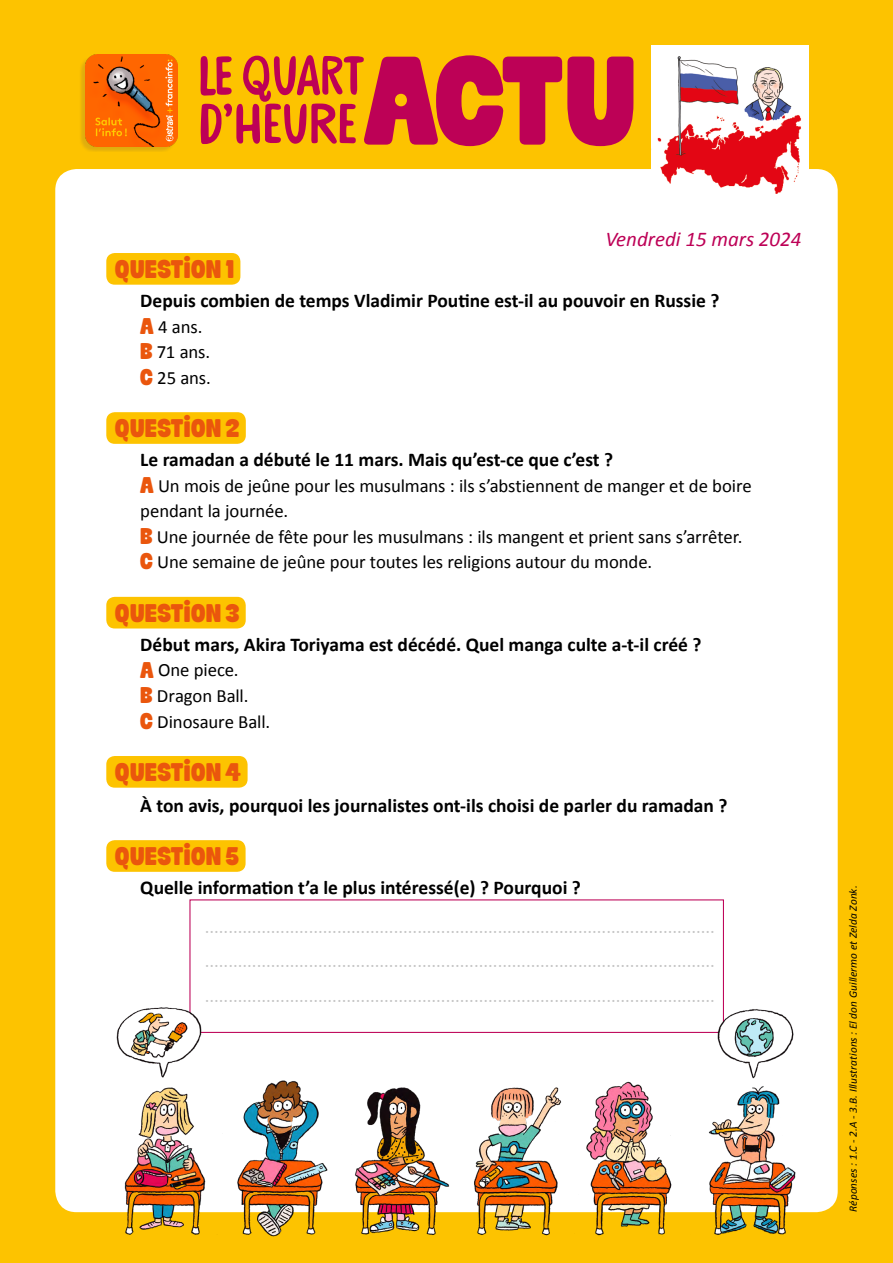
<style>
.page{position:relative;width:893px;height:1263px;background:#fdc300}
.page>*{position:absolute;margin:0;border:0;box-sizing:border-box;transform-origin:0 0}
.t1{font:103.5px "Bangel Black Rounded";color:#bd0156}
.t2{font:21px "Bangel Black Rounded";letter-spacing:.02em;color:#ea560d}
.t3{font:italic 21px "Calibri";color:#bd0156}
.t4{font:700 19.5px "Calibri";color:#000}
.t5{font:18.75px/34.5px "Calibri";color:#c6c6c6;text-align:justify}
.t6{font:18.75px/25.5px "Calibri";letter-spacing:-.01em;color:#000}
.t7{font:italic 11.25px "Calibri";letter-spacing:.01em;color:#000}
.s1{font-family:"Bangel Black Rounded";color:#ea560d}
</style>
<div class="page">
<div style="left:55px;top:169px;width:783px;height:1043px;background:#fff;border-radius:21px"></div>
<div style="left:106px;top:253px;width:134px;height:32px;background:#fdc300;border-radius:9px"></div>
<div style="left:106px;top:412px;width:140px;height:32px;background:#fdc300;border-radius:9px"></div>
<div style="left:106px;top:597px;width:140px;height:31px;background:#fdc300;border-radius:9px"></div>
<div style="left:106px;top:756px;width:142px;height:32px;background:#fdc300;border-radius:9px"></div>
<div style="left:106px;top:840px;width:140px;height:32px;background:#fdc300;border-radius:9px"></div>
<div style="left:79px;top:55px;width:97px;height:97px;background:#876d38;opacity:.25"></div>
<img style="left:85px;top:54px;width:92px;height:92px">
<svg style="left:201px;top:55px;width:163px;height:89px"></svg>
<div style="left:189px;top:899px;width:535px;height:134px;border:1px solid #bd0156"></div>
<img style="left:113px;top:1080px;width:689px;height:157px">
<img style="left:698px;top:992px;width:104px;height:98px">
<img style="left:113px;top:992px;width:101px;height:93px">
<img style="left:652px;top:46px;width:157px;height:148px">
<h1 class="t1" style="left:363px;top:28px;width:274px">ACTU</h1>
<p class="t3" style="left:605px;top:224px;width:198px">Vendredi 15 mars 2024</p>
<p class="t2" style="left:115px;top:255px;width:121px">QUESTION 1</p>
<p class="t4" style="left:140px;top:288px;width:581px">Depuis combien de temps Vladimir Poutine est-il au pouvoir en Russie ?</p>
<p class="t6" style="left:140px;top:314px;width:72px"><span class="s1">A</span> 4 ans.<br><span class="s1">B</span> 71 ans.<br><span class="s1">C</span> 25 ans.</p>
<p class="t2" style="left:115px;top:414px;width:126px">QUESTION 2</p>
<p class="t4" style="left:140px;top:447px;width:474px">Le ramadan a débuté le 11 mars. Mais qu’est-ce que c’est ?</p>
<p class="t6" style="left:140px;top:473px;width:613px"><span class="s1">A</span> Un mois de jeûne pour les musulmans : ils s’abstiennent de manger et de boire pendant la journée.<br><span class="s1">B</span> Une journée de fête pour les musulmans : ils mangent et prient sans s’arrêter.<br><span class="s1">C</span> Une semaine de jeûne pour toutes les religions autour du monde.</p>
<p class="t2" style="left:115px;top:598px;width:126px">QUESTION 3</p>
<p class="t4" style="left:140px;top:632px;width:563px">Début mars, Akira Toriyama est décédé. Quel manga culte a-t-il créé ?</p>
<p class="t6" style="left:140px;top:657px;width:131px"><span class="s1">A</span> One piece.<br><span class="s1">B</span> Dragon Ball.<br><span class="s1">C</span> Dinosaure Ball.</p>
<p class="t2" style="left:115px;top:757px;width:128px">QUESTION 4</p>
<p class="t4" style="left:140px;top:793px;width:589px">À ton avis, pourquoi les journalistes ont-ils choisi de parler du ramadan ?</p>
<p class="t2" style="left:115px;top:842px;width:126px">QUESTION 5</p>
<p class="t4" style="left:140px;top:875px;width:442px">Quelle information t’a le plus intéressé(e) ? Pourquoi ?</p>
<p class="t5" style="left:205px;top:909px;width:512px">............................................................................................................ ............................................................................................................ ............................................................................................................</p>
<p class="t7" style="left:845px;top:1212px;width:328px;rotate:-90deg">Réponses : 1.C - 2.A - 3.B. Illustrations : El don Guillermo et Zelda Zonk.</p>
</div>
